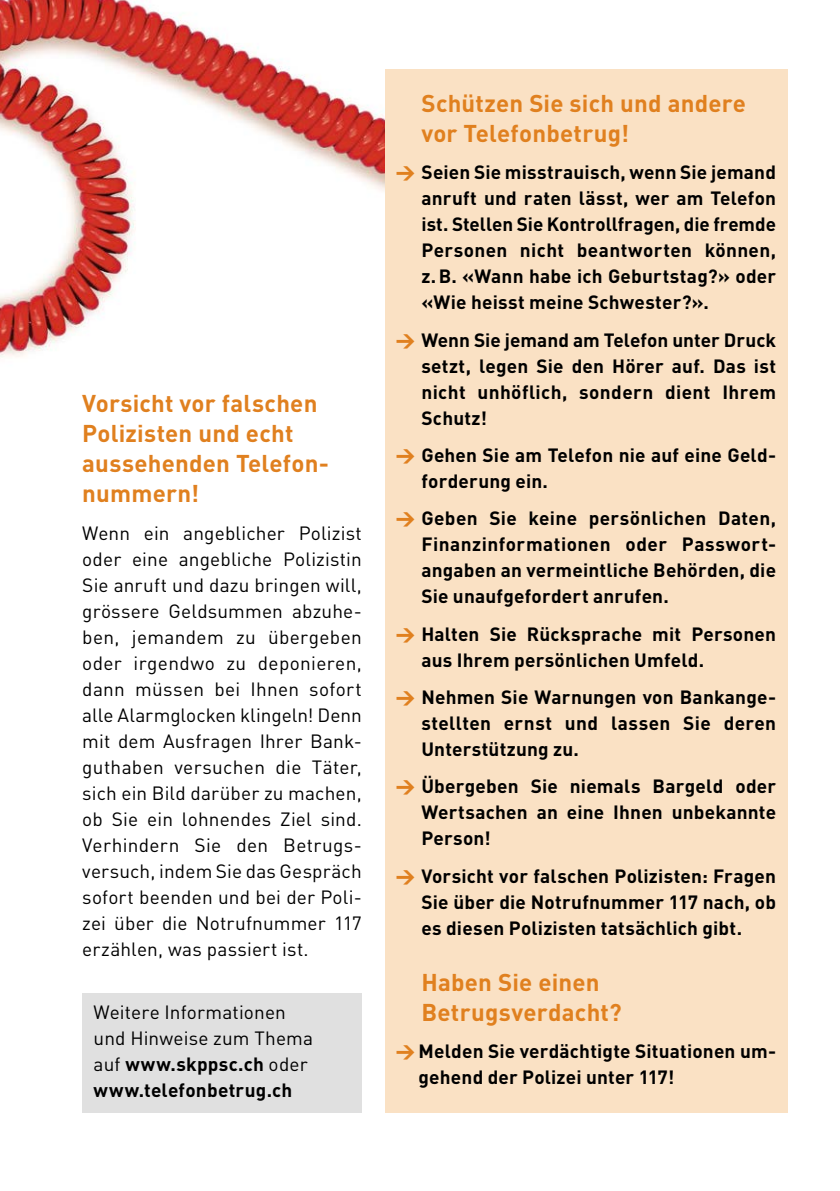
<style>
.page{position:relative;width:840px;height:1191px;background:#fff}
.page>*{position:absolute;margin:0;border:0;box-sizing:border-box;transform-origin:0 0}
.t1{font:700 24px/30px "DIN";letter-spacing:.01em;color:#e0801f}
.t2{font:700 19px/26px "DIN Weber";letter-spacing:.01em;color:#000;text-align:justify}
.t3{font:19px/26px "DIN";letter-spacing:.005em;color:#000;text-align:justify}
.t4{font:19px/26px "DIN Weber";letter-spacing:.01em;color:#000}
.s1{font-weight:700}
.s2{font-weight:900;color:#e0801f}
</style>
<div class="page">
<img style="left:0;top:0;width:384px;height:357px">
<div style="left:384px;top:69px;width:403px;height:1043px;background:#fae1c4"></div>
<div style="left:82px;top:993px;width:280px;height:119px;background:#e0e0e0"></div>
<p class="t1" style="left:82px;top:387px;width:248px">Vorsicht vor falschen<br>Polizisten und echt aussehenden Telefon&shy;nummern!</p>
<p class="t3" style="left:82px;top:520px;width:281px">Wenn ein angeblicher Polizist oder eine angebliche Polizistin Sie anruft und dazu bringen will, grössere Geldsummen abzuhe&shy;ben, jemandem zu übergeben oder irgendwo zu deponieren, dann müssen bei Ihnen sofort alle Alarmglocken klingeln! Denn mit dem Ausfragen Ihrer Bank&shy;guthaben versuchen die Täter, sich ein Bild darüber zu machen, ob Sie ein lohnendes Ziel sind.<br>Verhindern Sie den Betrugs&shy;versuch, indem Sie das Gespräch sofort beenden und bei der Poli&shy;zei über die Notrufnummer 117 erzählen, was passiert ist.</p>
<p class="t4" style="left:94px;top:998px;width:221px">Weitere Informationen und Hinweise zum Thema auf <span class="s1">www.skppsc.ch</span> oder <span class="s1">www.telefonbetrug.ch</span></p>
<p class="t1" style="left:421px;top:87px;width:326px">Schützen Sie sich und andere vor Telefonbetrug!</p>
<p class="t2" style="left:421px;top:158px;width:356px;text-indent:-26px"><span class="s2">&gt;</span> Seien Sie misstrauisch, wenn Sie jemand anruft und raten lässt, wer am Telefon ist. Stellen Sie Kontrollfragen, die fremde Personen nicht beantworten können, z.B. «Wann habe ich Geburtstag?» oder «Wie heisst meine Schwester?».</p>
<p class="t2" style="left:421px;top:326px;width:356px;text-indent:-26px"><span class="s2">&gt;</span> Wenn Sie jemand am Telefon unter Druck setzt, legen Sie den Hörer auf. Das ist nicht unhöflich, sondern dient Ihrem Schutz!</p>
<p class="t2" style="left:421px;top:441px;width:356px;text-indent:-26px"><span class="s2">&gt;</span> Gehen Sie am Telefon nie auf eine Geld&shy;forderung ein.</p>
<p class="t2" style="left:421px;top:504px;width:356px;text-indent:-26px"><span class="s2">&gt;</span> Geben Sie keine persönlichen Daten, Finanzinformationen oder Passwort&shy;angaben an vermeintliche Behörden, die Sie unaufgefordert anrufen.</p>
<p class="t2" style="left:421px;top:620px;width:356px;text-indent:-26px"><span class="s2">&gt;</span> Halten Sie Rücksprache mit Personen aus Ihrem persönlichen Umfeld.</p>
<p class="t2" style="left:421px;top:683px;width:356px;text-indent:-26px"><span class="s2">&gt;</span> Nehmen Sie Warnungen von Bankange&shy;stellten ernst und lassen Sie deren Unterstützung zu.</p>
<p class="t2" style="left:421px;top:772px;width:356px;text-indent:-26px"><span class="s2">&gt;</span> Übergeben Sie niemals Bargeld oder Wertsachen an eine Ihnen unbekannte Person!</p>
<p class="t2" style="left:421px;top:862px;width:356px;text-indent:-26px"><span class="s2">&gt;</span> Vorsicht vor falschen Polizisten: Fragen Sie über die Notrufnummer 117 nach, ob es diesen Polizisten tatsächlich gibt.</p>
<p class="t1" style="left:421px;top:966px;width:202px">Haben Sie einen<br>Betrugsverdacht?</p>
<p class="t2" style="left:418px;top:1037px;width:359px;text-indent:-23px"><span class="s2">&gt;</span> Melden Sie verdächtigte Situationen um&shy;gehend der Polizei unter 117!</p>
</div>
